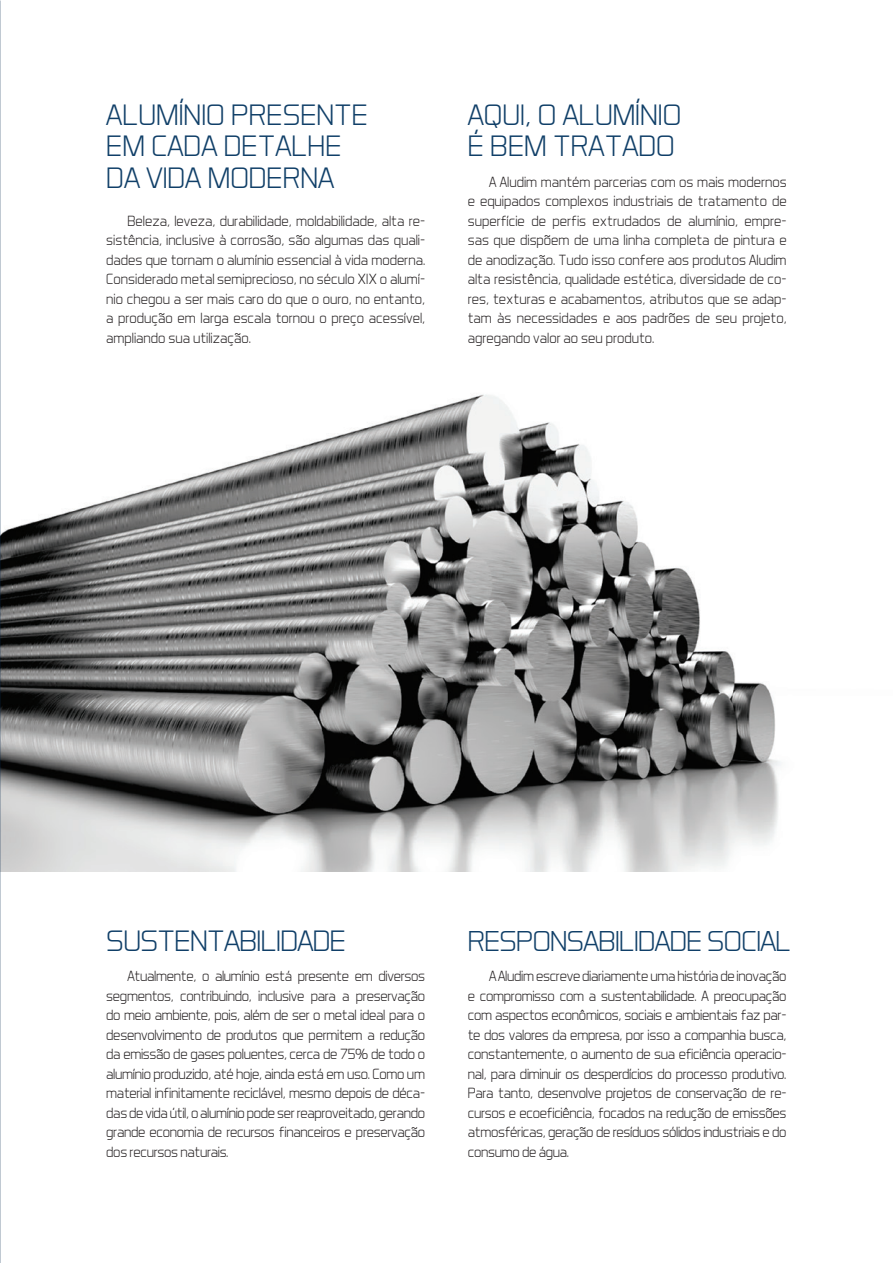
<style>
.page{position:relative;width:893px;height:1263px;background:#fff}
.page>*{position:absolute;margin:0;border:0;box-sizing:border-box;transform-origin:0 0}
.t1{font:300 30px/30.8px "Aero Matics";color:#103f68;scale:1.1 1}
.t2{font:300 30px "Aero Matics";letter-spacing:-.02em;color:#103f68;scale:1.1 1}
.t3{font:300 29.25px "Aero Matics";letter-spacing:-.02em;color:#103f68;scale:1.1 1}
.t4{font:300 15px/19.5px "Aero Matics";letter-spacing:-.01em;color:#231f20;text-align:justify}
</style>
<div class="page">
<img style="left:0;top:360px;width:781px;height:512px">
<p class="t1" style="left:106px;top:99px;width:239px">ALUMÍNIO PRESENTE</p>
<p class="t1" style="left:106px;top:130px;width:215px">EM CADA DETALHE</p>
<p class="t1" style="left:106px;top:162px;width:209px">DA VIDA MODERNA</p>
<p class="t4" style="left:106px;top:211px;width:320px;text-indent:21px">Beleza, leveza, durabilidade, moldabilidade, alta re&shy;sistência, inclusive à corrosão, são algumas das quali&shy;dades que tornam o alumínio essencial à vida moderna.<br>Considerado metal semiprecioso, no século XIX o alumí&shy;nio chegou a ser mais caro do que o ouro, no entanto, a produção em larga escala tornou o preço acessível, ampliando sua utilização.</p>
<p class="t1" style="left:468px;top:99px;width:196px">AQUI, O ALUMÍNIO<br>É BEM TRATADO</p>
<p class="t4" style="left:468px;top:172px;width:320px;text-indent:21px">A Aludim mantém parcerias com os mais modernos e equipados complexos industriais de tratamento de superfície de perfis extrudados de alumínio, empre&shy;sas que dispõem de uma linha completa de pintura e de anodização. Tudo isso confere aos produtos Aludim alta resistência, qualidade estética, diversidade de co&shy;res, texturas e acabamentos, atributos que se adap&shy;tam às necessidades e aos padrões de seu projeto, agregando valor ao seu produto.</p>
<p class="t2" style="left:106px;top:923px;width:219px">SUSTENTABILIDADE</p>
<p class="t4" style="left:106px;top:966px;width:320px;text-indent:21px">Atualmente, o alumínio está presente em diversos segmentos, contribuindo, inclusive para a preservação do meio ambiente, pois, além de ser o metal ideal para o desenvolvimento de produtos que permitem a redução da emissão de gases poluentes, cerca de 75% de todo o alumínio produzido, até hoje, ainda está em uso. Como um material infinitamente reciclável, mesmo depois de déca&shy;das de vida útil, o alumínio pode ser reaproveitado, gerando grande economia de recursos financeiros e preservação dos recursos naturais.</p>
<p class="t3" style="left:468px;top:924px;width:296px">RESPONSABILIDADE SOCIAL</p>
<p class="t4" style="left:468px;top:966px;width:320px;text-indent:21px">A Aludim escreve diariamente uma história de inovação e compromisso com a sustentabilidade. A preocupação com aspectos econômicos, sociais e ambientais faz par&shy;te dos valores da empresa, por isso a companhia busca, constantemente, o aumento de sua eficiência operacio&shy;nal, para diminuir os desperdícios do processo produtivo.<br>Para tanto, desenvolve projetos de conservação de re&shy;cursos e ecoeficiência, focados na redução de emissões atmosféricas, geração de resíduos sólidos industriais e do consumo de água.</p>
</div>
